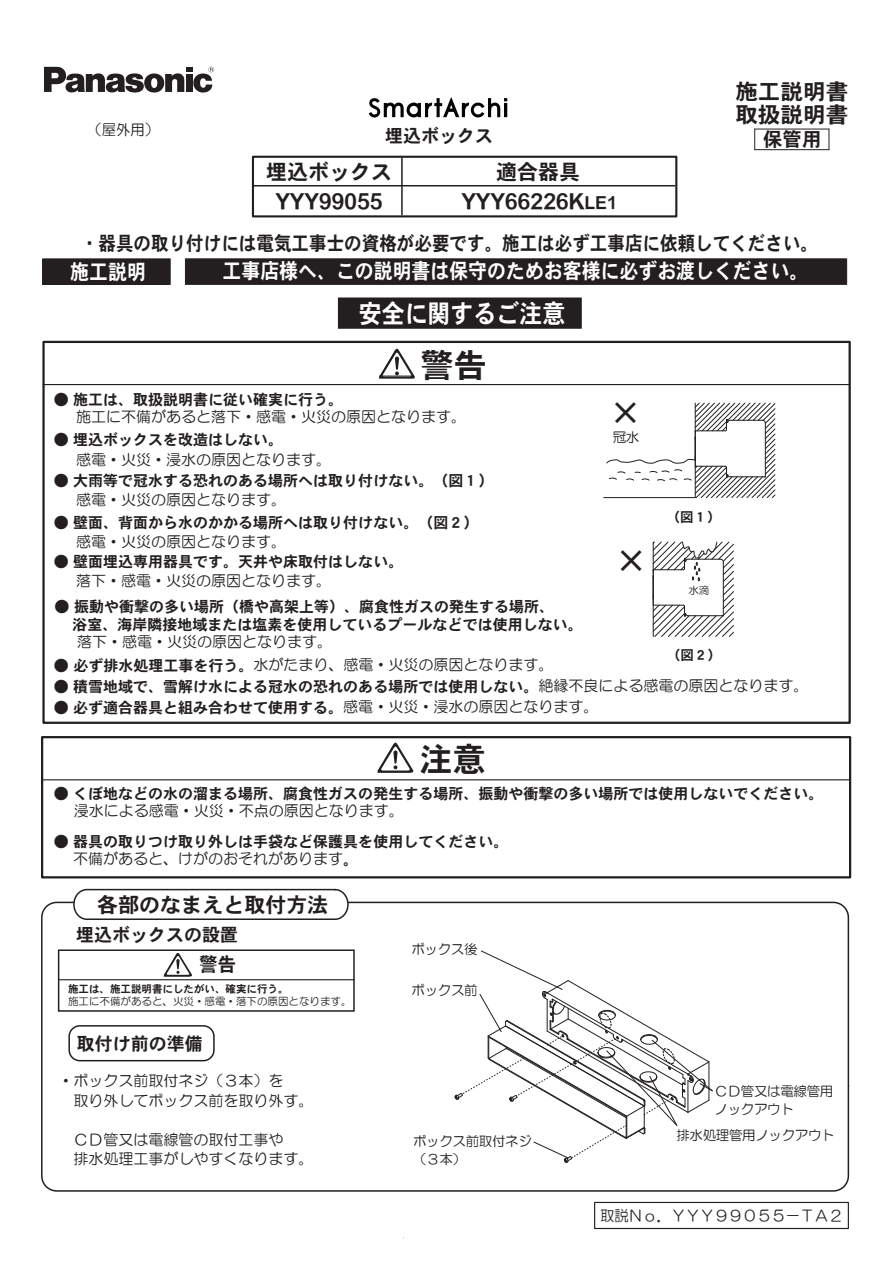
<style>
.page{position:relative;width:893px;height:1263px;background:#fff}
.page>*{position:absolute;margin:0;border:0;box-sizing:border-box;transform-origin:0 0}
.t1{font:33px "DFHS Gothic W7 WINP RKSJ H";color:#231f20}
.t2{font:31.5px "DFHS Gothic W7 WINP RKSJ H";color:#231f20}
.t3{font:25.5px "DFHS Gothic W7 WINP RKSJ H";color:#fff;scale:.9 1}
.t4{font:22.5px "DFHS Gothic W7 WINP RKSJ H";color:#231f20}
.t5{font:21.75px/22.5px "DFHS Gothic W7 WINP RKSJ H";color:#231f20;scale:1.04 1}
.t6{font:21px "DFHS Gothic W7 WINP RKSJ H";color:#fff;scale:.9 1}
.t7{font:21px "DFHS Gothic W7 WINP RKSJ H";color:#231f20}
.t8{font:20.85px "DFHS Gothic W7 WINP RKSJ H";color:#231f20}
.t9{font:19.5px "DFHS Gothic W7 WINP RKSJ H";color:#231f20;scale:.9 1}
.t10{font:19.5px "DFHS Gothic W7 WINP RKSJ H";color:#231f20}
.t11{font:19.35px "DFHS Gothic W7 WINP RKSJ H";color:#231f20;scale:.94 1}
.t12{font:18px "DFHS Gothic W7 WINP RKSJ H";color:#231f20}
.t13{font:15px/20.7px "DFHS Gothic W7 WINP RKSJ H";color:#231f20}
.t14{font:15px/19.5px "HG Maru Gothic MPRO";color:#231f20}
.t15{font:15px "HG Maru Gothic MPRO";color:#231f20;scale:.95 1}
.t16{font:15px "HG Maru Gothic MPRO";color:#231f20;scale:.96 1}
.t17{font:13.5px/18px "HG Maru Gothic MPRO";letter-spacing:-.025em;color:#231f20}
.t18{font:13.5px "DFHS Gothic W7 WINP RKSJ H";color:#231f20}
.t19{font:10.5px/13.6px "HG Maru Gothic MPRO";color:#231f20}
.s1{font-size:18px}
.s2{font-family:"DFHS Gothic W7 WINP RKSJ H"}
.s3{font-family:"MS Gothic"}
.s4{font-family:"HG Maru Gothic MPRO"}
</style>
<div class="page">
<div style="left:41px;top:902px;width:808px;height:290px;border:2px solid #231f20;border-radius:15px"></div>
<div style="left:43px;top:259px;width:127px;height:25px;background:#231f20"></div>
<div style="left:185px;top:259px;width:662px;height:25px;background:#231f20"></div>
<div style="left:338px;top:297px;width:244px;height:32px;background:#231f20;border:2px solid #231f20"></div>
<div style="left:594px;top:1202px;width:255px;height:27px;border:1px solid #231f20"></div>
<hr style="left:42px;top:779px;width:807px;height:1px;background:#231f20">
<hr style="left:43px;top:384px;width:806px;height:1px;background:#231f20">
<svg style="left:377px;top:742px;width:37px;height:30px"></svg>
<hr style="left:378px;top:772px;width:32px;height:1px;background:#231f20">
<div style="left:42px;top:341px;width:809px;height:383px;border:2px solid #231f20"></div>
<div style="left:41px;top:736px;width:810px;height:142px;border:2px solid #231f20"></div>
<svg style="left:379px;top:348px;width:36px;height:31px"></svg>
<hr style="left:379px;top:376px;width:33px;height:1px;background:#231f20">
<svg style="left:72px;top:888px;width:277px;height:32px"></svg>
<hr style="left:254px;top:185px;width:421px;height:1px;background:#231f20">
<hr style="left:401px;top:158px;width:2px;height:57px;background:#231f20">
<svg style="left:754px;top:129px;width:1px;height:21px"></svg>
<svg style="left:829px;top:129px;width:1px;height:21px"></svg>
<hr style="left:755px;top:149px;width:74px;height:1px;background:#231f20">
<hr style="left:755px;top:129px;width:74px;height:1px;background:#231f20">
<div style="left:252px;top:156px;width:425px;height:61px;border:2px solid #231f20"></div>
<hr style="left:604px;top:497px;width:91px;height:1px;background:#231f20">
<svg style="left:606px;top:402px;width:170px;height:97px"></svg>
<svg style="left:652px;top:541px;width:82px;height:96px"></svg>
<svg style="left:454px;top:950px;width:259px;height:213px"></svg>
<div style="left:58px;top:949px;width:297px;height:63px;border:2px solid #231f20"></div>
<hr style="left:59px;top:979px;width:295px;height:1px;background:#231f20">
<svg style="left:164px;top:953px;width:28px;height:24px"></svg>
<div style="left:68px;top:1025px;width:147px;height:36px;border:2px solid #231f20;border-radius:11px"></div>
<img style="left:369px;top:97px;width:139px;height:21px">
<svg style="left:44px;top:67px;width:170px;height:26px"></svg>
<p class="t16" style="left:88px;top:122px;width:76px">（屋外用）</p>
<p class="t12" style="left:385px;top:126px;width:109px">埋込ボックス</p>
<p class="t5" style="left:735px;top:81px;width:110px">施工説明書取扱説明書</p>
<p class="t10" style="left:763px;top:129px;width:60px">保管用</p>
<p class="t7" style="left:266px;top:161px;width:128px">埋込ボックス</p>
<p class="t7" style="left:496px;top:161px;width:85px">適合器具</p>
<p class="t4" style="left:461px;top:190px;width:157px">YYY66226K<span class="s1">LE1</span></p>
<p class="t4" style="left:275px;top:190px;width:109px">YYY99055</p>
<p class="t9" style="left:81px;top:233px;width:820px">・器具の取り付けには電気工事士の資格が必要です。施工は必ず工事店に依頼してください。</p>
<p class="t6" style="left:223px;top:260px;width:652px">工事店様へ、この説明書は保守のためお客様に必ずお渡しください。</p>
<p class="t3" style="left:359px;top:300px;width:231px">安全に関するご注意</p>
<p class="t6" style="left:70px;top:261px;width:86px">施工説明</p>
<p class="t1" style="left:421px;top:348px;width:67px">警告</p>
<p class="t14" style="left:54px;top:390px;width:414px;line-height:18px"><span class="s2">● 施工は、取扱説明書に従い確実に行う。<br></span><span class="s3">　</span> 施工に不備があると落下・感電・火災の原因となります。</p>
<p class="t14" style="left:54px;top:428px;width:279px;line-height:20.7px"><span class="s2">● 埋込ボックスを改造はしない。<br></span><span class="s3">　</span> 感電・火災・浸水の原因となります。</p>
<p class="t13" style="left:54px;top:470px;width:441px">● 大雨等で冠水する恐れのある場所へは取り付けない。（図１）<span class="s3">　</span> <span class="s4">感電・火災の原因となります。</span></p>
<p class="t13" style="left:54px;top:512px;width:426px">● 壁面、背面から水のかかる場所へは取り付けない。（図２）<span class="s3">　</span> <span class="s4">感電・火災の原因となります。</span></p>
<p class="t13" style="left:54px;top:551px;width:351px">● 壁面埋込専用器具です。天井や床取付はしない。<span class="s3">　</span> <span class="s4">落下・感電・火災の原因となります。</span></p>
<p class="t2" style="left:610px;top:397px;width:33px">×</p>
<p class="t17" style="left:613px;top:428px;width:28px">冠水</p>
<p class="t2" style="left:615px;top:545px;width:33px">×</p>
<p class="t18" style="left:667px;top:510px;width:55px">（図１）</p>
<p class="t19" style="left:689px;top:584px;width:22px">水滴</p>
<p class="t13" style="left:55px;top:597px;width:501px">● 振動や衝撃の多い場所（橋や高架上等）、腐食性ガスの発生する場所、</p>
<p class="t13" style="left:73px;top:615px;width:512px">浴室、海岸隣接地域または塩素を使用しているプールなどでは使用しない。</p>
<p class="t14" style="left:55px;top:632px;width:279px"><span class="s3">　</span> 落下・感電・火災の原因となります。</p>
<p class="t18" style="left:667px;top:648px;width:55px">（図２）</p>
<p class="t14" style="left:54px;top:654px;width:501px"><span class="s2">● 必ず排水処理工事を行う。</span>水がたまり、感電・火災の原因となります。</p>
<p class="t13" style="left:54px;top:698px;width:546px">● 必ず適合器具と組み合わせて使用する。<span class="s4">感電・火災・浸水の原因となります。</span></p>
<p class="t13" style="left:54px;top:677px;width:756px">● 積雪地域で、雪解け水による冠水の恐れのある場所では使用しない。<span class="s4">絶縁不良による感電の原因となります。</span></p>
<p class="t1" style="left:420px;top:742px;width:67px">注意</p>
<p class="t13" style="left:54px;top:785px;width:771px;line-height:18px">● くぼ地などの水の溜まる場所、腐食性ガスの発生する場所、振動や衝撃の多い場所では使用しないでください。<span class="s4">　 浸水による感電・火災・不点の原因となります。</span></p>
<p class="t13" style="left:54px;top:833px;width:456px;line-height:18px">● 器具の取りつけ取り外しは手袋など保護具を使用してください。　 <span class="s4">不備があると、けがのおそれがあります</span>。</p>
<p class="t8" style="left:97px;top:895px;width:233px">各部のなまえと取付方法</p>
<p class="t12" style="left:76px;top:926px;width:164px">埋込ボックスの設置</p>
<p class="t11" style="left:199px;top:954px;width:40px">警告</p>
<p class="t19" style="left:68px;top:981px;width:285px"><span class="s2">施工は、施工説明書にしたがい、確実に行う。<br></span>施工に不備があると、火災・感電・落下の原因となります。</p>
<p class="t12" style="left:77px;top:1034px;width:127px">取付け前の準備</p>
<p class="t14" style="left:59px;top:1071px;width:256px">・ボックス前取付ネジ（３本）を<br>　取り外してボックス前を取り外す。</p>
<p class="t14" style="left:59px;top:1129px;width:256px">　ＣＤ管又は電線管の取付工事や<br>　排水処理工事がしやすくなります。</p>
<p class="t17" style="left:411px;top:940px;width:68px">ボックス後</p>
<p class="t17" style="left:412px;top:981px;width:68px">ボックス前</p>
<p class="t17" style="left:413px;top:1132px;width:120px">ボックス前取付ネジ（３本）</p>
<p class="t17" style="left:715px;top:1082px;width:120px">ＣＤ管又は電線管用ノックアウト</p>
<p class="t17" style="left:676px;top:1126px;width:160px">排水処理管用ノックアウト</p>
<p class="t15" style="left:600px;top:1208px;width:257px">取説Ｎｏ．ＹＹＹ９９０５５－ＴＡ２</p>
</div>
